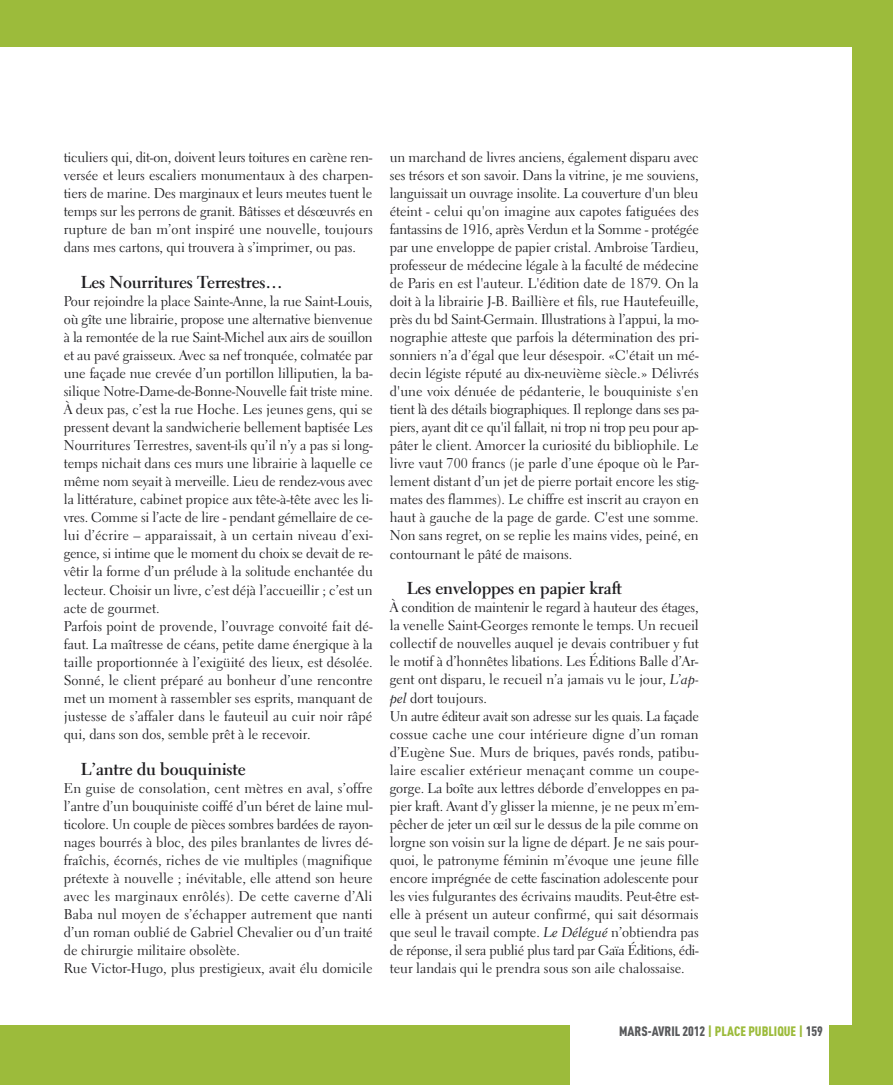
<style>
.page{position:relative;width:893px;height:1085px;background:#fff}
.page>*{position:absolute;margin:0;border:0;box-sizing:border-box;transform-origin:0 0}
.t1{font:700 17.25px "Electra LT";letter-spacing:-.01em;color:#1f1e21}
.t2{font:14.1px/18px "Electra LT";color:#1f1e21}
.t3{font:900 13.5px "DIN Cond";color:#58595b}
.s1{font-family:"Electra LT Cursive"}
.s2{color:#9cbb3b}
</style>
<div class="page">
<div style="left:0;top:0;width:893px;height:47px;background:#9cbb3b"></div>
<div style="left:0;top:1025px;width:570px;height:59px;background:#9cbb3b"></div>
<div style="left:852px;top:0;width:41px;height:1084px;background:#9cbb3b"></div>
<div style="left:829px;top:1025px;width:64px;height:59px;background:#9cbb3b"></div>
<p class="t2" style="left:64px;top:150px;width:311px;text-align:justify">ticuliers qui, dit-on, doivent leurs toitures en carène ren&shy;versée et leurs escaliers monumentaux à des charpen&shy;tiers de marine. Des marginaux et leurs meutes tuent le temps sur les perrons de granit. Bâtisses et désœuvrés en rupture de ban m’ont inspiré une nouvelle, toujours dans mes cartons, qui trouvera à s’imprimer, ou pas.</p>
<p class="t1" style="left:81px;top:275px;width:203px">Les Nourritures Terrestres…</p>
<p class="t2" style="left:64px;top:294px;width:311px">Pour rejoindre la place Sainte-Anne, la rue Saint-Louis, où gîte une librairie, propose une alternative bienvenue à la remontée de la rue Saint-Michel aux airs de souillon et au pavé graisseux. Avec sa nef tronquée, colmatée par une façade nue crevée d’un portillon lilliputien, la ba&shy;silique Notre-Dame-de-Bonne-Nouvelle fait triste mine.<br>À deux pas, c’est la rue Hoche. Les jeunes gens, qui se pressent devant la sandwicherie bellement baptisée Les Nourritures Terrestres, savent-ils qu’il n’y a pas si long&shy;temps nichait dans ces murs une librairie à laquelle ce même nom seyait à merveille. Lieu de rendez-vous avec la littérature, cabinet propice aux tête-à-tête avec les li&shy;vres. Comme si l’acte de lire - pendant gémellaire de ce&shy;lui d’écrire – apparaissait, à un certain niveau d’exi&shy;gence, si intime que le moment du choix se devait de re&shy;vêtir la forme d’un prélude à la solitude enchantée du lecteur. Choisir un livre, c’est déjà l’accueillir ; c’est un acte de gourmet.<br>Parfois point de provende, l’ouvrage convoité fait dé&shy;faut. La maîtresse de céans, petite dame énergique à la taille proportionnée à l’exigüité des lieux, est désolée.<br>Sonné, le client préparé au bonheur d’une rencontre met un moment à rassembler ses esprits, manquant de justesse de s’affaler dans le fauteuil au cuir noir râpé qui, dans son dos, semble prêt à le recevoir.</p>
<p class="t1" style="left:81px;top:761px;width:166px">L’antre du bouquiniste</p>
<p class="t2" style="left:64px;top:780px;width:311px">En guise de consolation, cent mètres en aval, s’offre l’antre d’un bouquiniste coiffé d’un béret de laine mul&shy;ticolore. Un couple de pièces sombres bardées de rayon&shy;nages bourrés à bloc, des piles branlantes de livres dé&shy;fraîchis, écornés, riches de vie multiples (magnifique prétexte à nouvelle ; inévitable, elle attend son heure avec les marginaux enrôlés). De cette caverne d’Ali Baba nul moyen de s’échapper autrement que nanti d’un roman oublié de Gabriel Chevalier ou d’un traité de chirurgie militaire obsolète.<br>Rue Victor-Hugo, plus prestigieux, avait élu domicile</p>
<p class="t2" style="left:390px;top:150px;width:311px;text-align:justify">un marchand de livres anciens, également disparu avec ses trésors et son savoir. Dans la vitrine, je me souviens, languissait un ouvrage insolite. La couverture d'un bleu éteint - celui qu'on imagine aux capotes fatiguées des fantassins de 1916, après Verdun et la Somme - protégée par une enveloppe de papier cristal. Ambroise Tardieu, professeur de médecine légale à la faculté de médecine de Paris en est l'auteur. L'édition date de 1879. On la doit à la librairie J-B. Baillière et fils, rue Hautefeuille, près du bd Saint-Germain. Illustrations à l’appui, la mo&shy;nographie atteste que parfois la détermination des pri&shy;sonniers n’a d’égal que leur désespoir. «C'était un mé&shy;decin légiste réputé au dix-neuvième siècle.» Délivrés d'une voix dénuée de pédanterie, le bouquiniste s'en tient là des détails biographiques. Il replonge dans ses pa&shy;piers, ayant dit ce qu'il fallait, ni trop ni trop peu pour ap&shy;pâter le client. Amorcer la curiosité du bibliophile. Le livre vaut 700 francs (je parle d’une époque où le Par&shy;lement distant d’un jet de pierre portait encore les stig&shy;mates des flammes). Le chiffre est inscrit au crayon en haut à gauche de la page de garde. C'est une somme.<br>Non sans regret, on se replie les mains vides, peiné, en contournant le pâté de maisons.</p>
<p class="t1" style="left:407px;top:581px;width:217px">Les enveloppes en papier kraft</p>
<p class="t2" style="left:390px;top:600px;width:311px">À condition de maintenir le regard à hauteur des étages, la venelle Saint-Georges remonte le temps. Un recueil collectif de nouvelles auquel je devais contribuer y fut le motif à d’honnêtes libations. Les Éditions Balle d’Ar&shy;gent ont disparu, le recueil n’a jamais vu le jour, <span class="s1">L’ap&shy;pel</span> dort toujours.<br>Un autre éditeur avait son adresse sur les quais. La façade cossue cache une cour intérieure digne d’un roman d’Eugène Sue. Murs de briques, pavés ronds, patibu&shy;laire escalier extérieur menaçant comme un coupe&shy;gorge. La boîte aux lettres déborde d’enveloppes en pa&shy;pier kraft. Avant d’y glisser la mienne, je ne peux m’em&shy;pêcher de jeter un œil sur le dessus de la pile comme on lorgne son voisin sur la ligne de départ. Je ne sais pour&shy;quoi, le patronyme féminin m’évoque une jeune fille encore imprégnée de cette fascination adolescente pour les vies fulgurantes des écrivains maudits. Peut-être est&shy;elle à présent un auteur confirmé, qui sait désormais que seul le travail compte. <span class="s1">Le Délégué</span> n’obtiendra pas de réponse, il sera publié plus tard par Gaïa Éditions, édi&shy;teur landais qui le prendra sous son aile chalossaise.</p>
<p class="t3" style="left:619px;top:1022px;width:205px">MARS-AVRIL 2012 <span class="s2">| PLACE PUBLIQUE |</span> 159</p>
</div>
